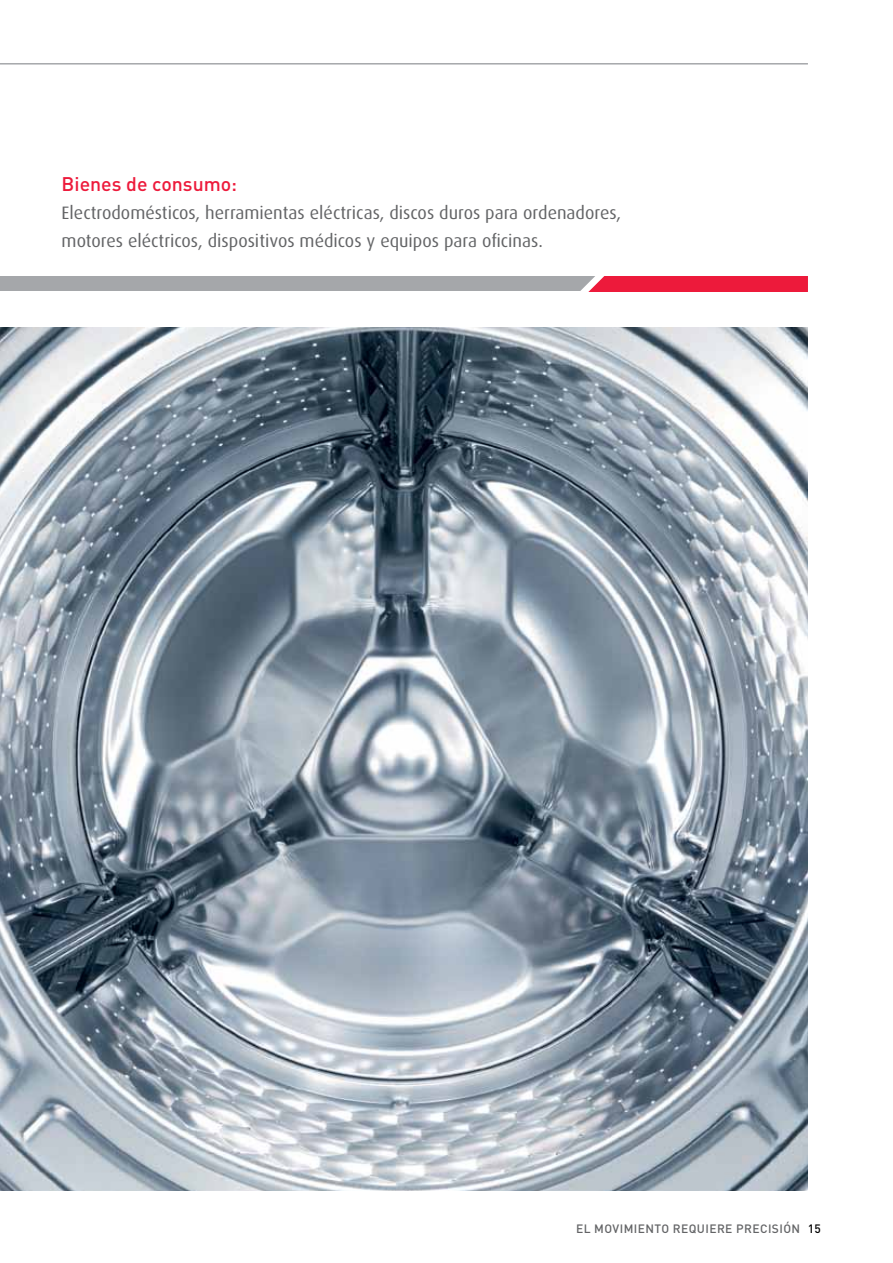
<style>
.page{position:relative;width:893px;height:1263px;background:#fff}
.page>*{position:absolute;margin:0;border:0;box-sizing:border-box;transform-origin:0 0}
.Caballeria-Overheadl{font:500 19.5px "DIN Pro";color:#ed1a3b}
.DAX_regular_12_6_5mm{font:18px/27.6px "Dax";color:#636466}
.t1{font:500 12px "DIN Pro";letter-spacing:.035em;color:#636466}
.s1{color:#000}
</style>
<div class="page">
<hr style="left:0;top:63px;width:808px;height:2px;background:#a5a7aa">
<div style="left:0;top:276px;width:808px;height:15px;background:#a5a7aa"></div>
<svg style="left:580px;top:276px;width:228px;height:16px"></svg>
<img style="left:0;top:327px;width:808px;height:864px">
<p class="Caballeria-Overheadl" style="left:62px;top:168px;width:177px">Bienes de consumo:</p>
<p class="DAX_regular_12_6_5mm" style="left:62px;top:199px;width:561px">Electrodomésticos, herramientas eléctricas, discos duros para ordenadores, motores eléctricos, dispositivos médicos y equipos para oficinas.</p>
<p class="t1" style="left:576px;top:1219px;width:246px">EL MOVIMIENTO REQUIERE PRECISIÓN <span class="s1">15</span></p>
</div>
